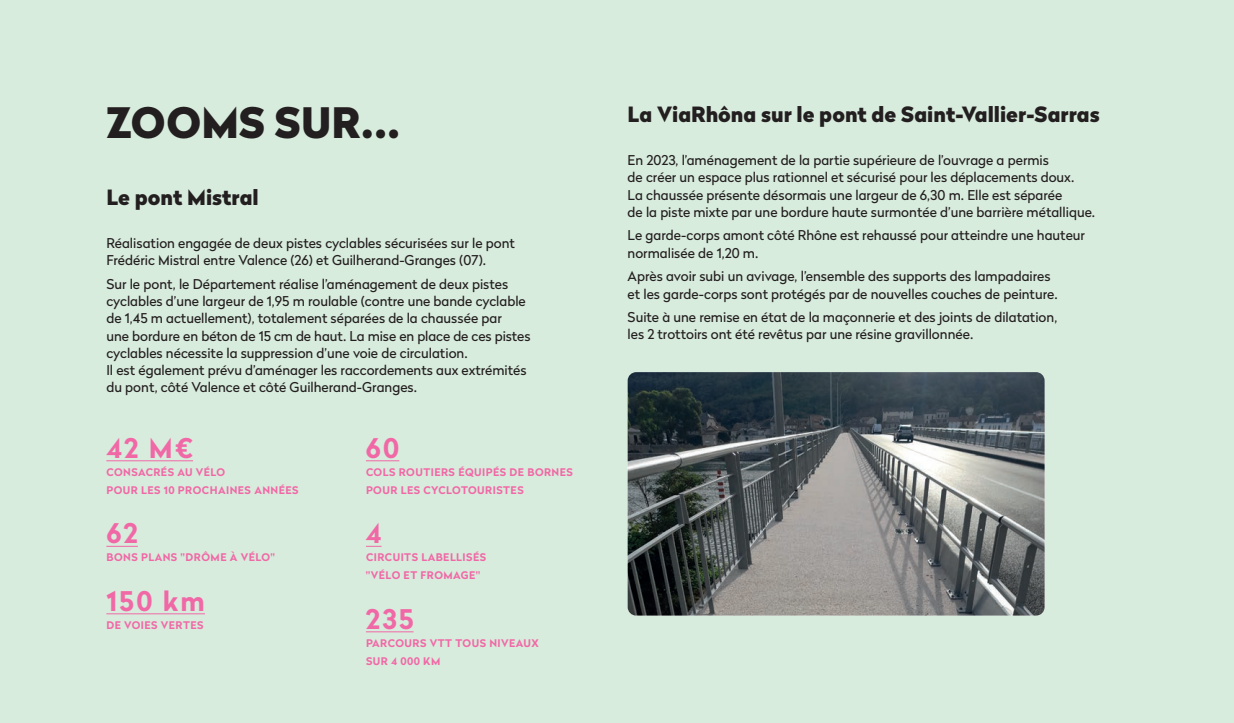
<style>
.page{position:relative;width:1234px;height:723px;background:#fff}
.page>*{position:absolute;margin:0;border:0;box-sizing:border-box;transform-origin:0 0}
.t1{font:900 41.85px "Radikal";letter-spacing:.005em;color:#231f20}
.t2{font:700 27px "Radikal";color:#f168a6}
.t3{font:900 21px "Radikal";color:#231f20}
.t4{font:13.5px/17.2px "Radikal";color:#231f20}
.t5{font:700 10.5px/18px "Radikal";letter-spacing:.045em;color:#f168a6}
</style>
<div class="page">
<div style="left:0;top:0;width:1233px;height:723px;background:#d8ecdd"></div>
<img style="left:627px;top:372px;width:417px;height:243px">
<hr style="left:106px;top:460px;width:87px;height:1px;background:#f168a6">
<hr style="left:106px;top:546px;width:32px;height:1px;background:#f168a6">
<hr style="left:106px;top:613px;width:99px;height:1px;background:#f168a6">
<hr style="left:366px;top:460px;width:33px;height:1px;background:#f168a6">
<svg style="left:366px;top:546px;width:15px;height:1px"></svg>
<hr style="left:366px;top:631px;width:47px;height:1px;background:#f168a6">
<h1 class="t1" style="left:107px;top:92px;width:295px">ZOOMS SUR...</h1>
<h3 class="t3" style="left:627px;top:99px;width:473px">La ViaRhôna sur le pont de Saint-Vallier-Sarras</h3>
<p class="t4" style="left:627px;top:151px;width:469px">En 2023, l’aménagement de la partie supérieure de l’ouvrage a permis<br>de créer un espace plus rationnel et sécurisé pour les déplacements doux.<br>La chaussée présente désormais une largeur de 6,30 m. Elle est séparée<br>de la piste mixte par une bordure haute surmontée d’une barrière métallique.</p>
<p class="t4" style="left:627px;top:226px;width:459px">Le garde-corps amont côté Rhône est rehaussé pour atteindre une hauteur normalisée de 1,20 m.</p>
<p class="t4" style="left:627px;top:267px;width:431px">Après avoir subi un avivage, l’ensemble des supports des lampadaires et les garde-corps sont protégés par de nouvelles couches de peinture.</p>
<p class="t4" style="left:627px;top:308px;width:431px">Suite à une remise en état de la maçonnerie et des joints de dilatation, les 2 trottoirs ont été revêtus par une résine gravillonnée.</p>
<h3 class="t3" style="left:106px;top:182px;width:154px">Le pont Mistral</h3>
<p class="t4" style="left:106px;top:234px;width:410px">Réalisation engagée de deux pistes cyclables sécurisées sur le pont<br>Frédéric Mistral entre Valence (26) et Guilherand-Granges (07).</p>
<p class="t4" style="left:106px;top:275px;width:425px">Sur le pont, le Département réalise l’aménagement de deux pistes cyclables d’une largeur de 1,95 m roulable (contre une bande cyclable de 1,45 m actuellement), totalement séparées de la chaussée par<br>une bordure en béton de 15 cm de haut. La mise en place de ces pistes cyclables nécessite la suppression d’une voie de circulation.<br>Il est également prévu d’aménager les raccordements aux extrémités du pont, côté Valence et côté Guilherand-Granges.</p>
<h2 class="t2" style="left:106px;top:428px;width:88px">42 M€</h2>
<p class="t5" style="left:106px;top:462px;width:194px">CONSACRÉS AU VÉLO<br>POUR LES 10 PROCHAINES ANNÉES</p>
<h2 class="t2" style="left:106px;top:514px;width:33px">62</h2>
<p class="t5" style="left:106px;top:548px;width:170px">BONS PLANS "DRÔME À VÉLO"</p>
<h2 class="t2" style="left:106px;top:581px;width:100px">150 km</h2>
<p class="t5" style="left:106px;top:615px;width:99px">DE VOIES VERTES</p>
<h2 class="t2" style="left:366px;top:428px;width:35px">60</h2>
<p class="t5" style="left:366px;top:462px;width:208px">COLS ROUTIERS ÉQUIPÉS DE BORNES<br>POUR LES CYCLOTOURISTES</p>
<h2 class="t2" style="left:366px;top:514px;width:17px">4</h2>
<p class="t5" style="left:366px;top:548px;width:122px">CIRCUITS LABELLISÉS "VÉLO ET FROMAGE"</p>
<h2 class="t2" style="left:366px;top:599px;width:49px">235</h2>
<p class="t5" style="left:366px;top:633px;width:174px">PARCOURS VTT TOUS NIVEAUX<br>SUR 4 000 KM</p>
</div>
